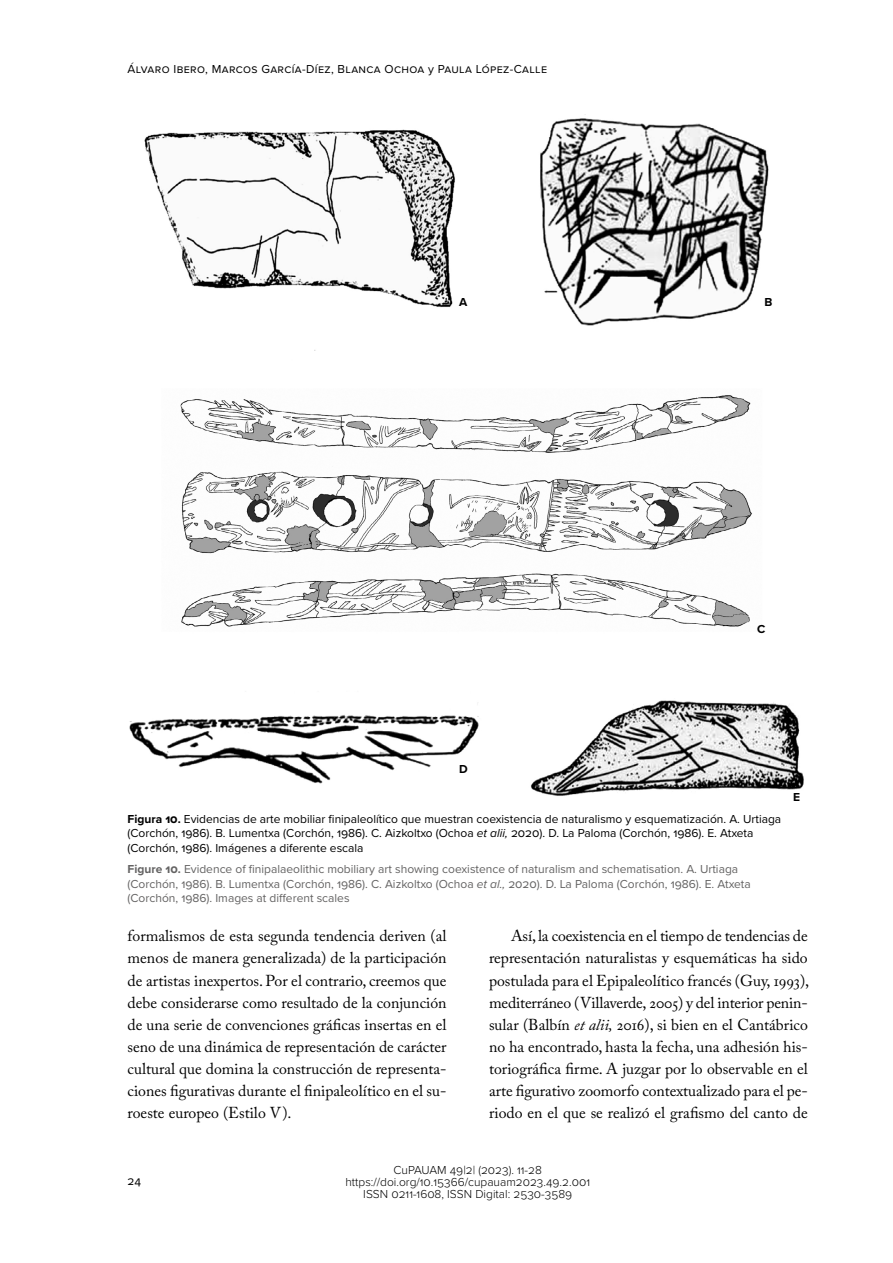
<style>
.page{position:relative;width:893px;height:1263px;background:#fff}
.page>*{position:absolute;margin:0;border:0;box-sizing:border-box;transform-origin:0 0}
._01_TEXTO{font:15.75px/22px "Adobe Caslon Pro";color:#000;text-align:justify}
._03_PIE_DE_FOTO{font:12px/14.4px "Proxima Nova";color:#000}
._03_PIE_DE_FOTO_INGLES{font:12px/14.4px "Proxima Nova";color:#646363}
.t1{font:300 12px/12px "Proxima Nova";color:#000;text-align:center}
._03_PIE_DE_FOTO-2{font:12px "Proxima Nova";letter-spacing:.03em;color:#000}
._03_PIE_DE_FOTO-3{font:700 12px "Proxima Nova";color:#000}
.s1{font-weight:700}
.s2{font-style:italic}
</style>
<div class="page">
<img style="left:129px;top:118px;width:675px;height:678px">
<div style="left:764px;top:298px;width:9px;height:8px;background:#fff"></div>
<p class="_03_PIE_DE_FOTO-2" style="left:128px;top:60px;width:421px">Álvaro Ibero, Marcos García-Díez, Blanca Ochoa y Paula López-Calle</p>
<p class="_03_PIE_DE_FOTO-3" style="left:459px;top:293px;width:10px">A</p>
<p class="_03_PIE_DE_FOTO-3" style="left:764px;top:293px;width:9px">B</p>
<p class="_03_PIE_DE_FOTO-3" style="left:757px;top:620px;width:10px">C</p>
<p class="_03_PIE_DE_FOTO-3" style="left:459px;top:760px;width:10px">D</p>
<p class="_03_PIE_DE_FOTO" style="left:128px;top:811px;width:655px"><span class="s1">Figura 10.</span> Evidencias de arte mobiliar finipaleolítico que muestran coexistencia de naturalismo y esquematización. A. Urtiaga (Corchón, 1986). B. Lumentxa (Corchón, 1986). C. Aizkoltxo (Ochoa <span class="s2">et alii,</span> 2020). D. La Paloma (Corchón, 1986). E. Atxeta (Corchón, 1986). Imágenes a diferente escala</p>
<p class="_03_PIE_DE_FOTO_INGLES" style="left:128px;top:861px;width:625px"><span class="s1">Figure 10.</span> Evidence of finipalaeolithic mobiliary art showing coexistence of naturalism and schematisation. A. Urtiaga (Corchón, 1986). B. Lumentxa (Corchón, 1986). C. Aizkoltxo (Ochoa <span class="s2">et al.,</span> 2020). D. La Paloma (Corchón, 1986). E. Atxeta (Corchón, 1986). Images at different scales</p>
<p class="_03_PIE_DE_FOTO-3" style="left:793px;top:788px;width:8px">E</p>
<p class="_01_TEXTO" style="left:128px;top:925px;width:320px">formalismos de esta segunda tendencia deriven (al menos de manera generalizada) de la participación de artistas inexpertos. Por el contrario, creemos que debe considerarse como resultado de la conjunción de una serie de convenciones gráficas insertas en el seno de una dinámica de representación de carácter cultural que domina la construcción de representa‑ ciones figurativas durante el finipaleolítico en el su‑ roeste europeo (Estilo V).</p>
<p class="_01_TEXTO" style="left:489px;top:925px;width:322px;text-indent:22px">Así, la coexistencia en el tiempo de tendencias de representación naturalistas y esquemáticas ha sido postulada para el Epipaleolítico francés (Guy, 1993), mediterráneo (Villaverde, 2005) y del interior penin‑ sular (Balbín <span class="s2">et alii,</span> 2016), si bien en el Cantábrico no ha encontrado, hasta la fecha, una adhesión his‑ toriográfica firme. A juzgar por lo observable en el arte figurativo zoomorfo contextualizado para el pe‑ riodo en el que se realizó el grafismo del canto de</p>
<p class="_03_PIE_DE_FOTO" style="left:128px;top:1173px;width:15px">24</p>
<p class="t1" style="left:345px;top:1164px;width:246px">CuPAUAM 49|2| (2023). 11-28 https://doi.org/10.15366/cupauam2023.49.2.001<br>ISSN 0211-1608, ISSN Digital: 2530-3589</p>
</div>
